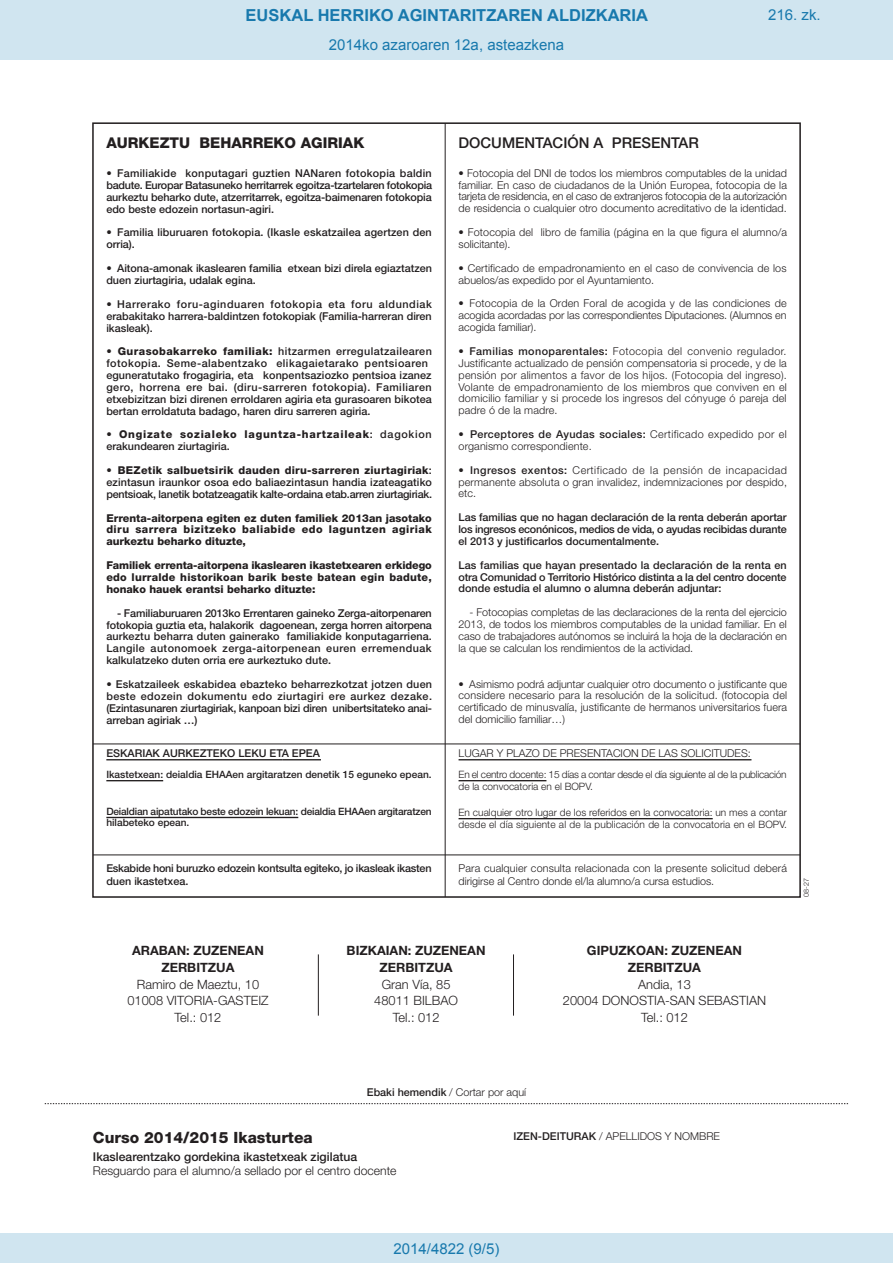
<style>
.page{position:relative;width:893px;height:1263px;background:#fff}
.page>*{position:absolute;margin:0;border:0;box-sizing:border-box;transform-origin:0 0}
.t1{font:700 16.5px "Arial";color:#1879ad}
.t2{font:800 15.45px "Helvetica Neue";color:#231f20}
.Paginacion_Centro{font:15px "Arial";color:#1879ad}
.t3{font:800 14.85px "Helvetica Neue";color:#231f20}
.t4{font:500 14.85px "Helvetica Neue";color:#231f20}
.t5{font:300 12.75px/16.6px "Helvetica Neue";color:#231f20;text-align:center}
.t6{font:300 12.15px/14px "Helvetica Neue";color:#231f20}
.t7{font:500 10.8px/11.9px "Helvetica Neue";color:#231f20;text-align:justify}
.t8{font:300 10.8px/11.9px "Helvetica Neue";letter-spacing:.005em;color:#231f20;text-align:justify}
.t9{font:800 10.8px/11.9px "Helvetica Neue";letter-spacing:.02em;color:#231f20;text-align:justify}
.t10{font:500 10.8px/13.5px "Helvetica Neue";letter-spacing:-.02em;color:#231f20}
.t11{font:800 10.8px/11.9px "Helvetica Neue";letter-spacing:.07em;color:#231f20}
.t12{font:300 10.05px/11.7px "Helvetica Neue";color:#231f20}
.t13{font:300 10.05px/11.7px "Helvetica Neue";letter-spacing:-.02em;color:#231f20}
.t14{font:500 10.05px/11.7px "Helvetica Neue";letter-spacing:-.02em;color:#231f20}
.t15{font:500 10.05px "Helvetica Neue";color:#231f20}
.t16{font:300 7.2px "Helvetica Neue";color:#231f20}
.s1{font-weight:800}
.s2{font-weight:500}
.s3{font-weight:700}
</style>
<div class="page">
<svg style="left:45px;top:1103px;width:803px;height:1px"></svg>
<hr style="left:93px;top:854px;width:707px;height:1px;background:#231f20">
<hr style="left:93px;top:743px;width:707px;height:1px;background:#231f20">
<hr style="left:445px;top:123px;width:1px;height:774px;background:#231f20">
<hr style="left:318px;top:954px;width:1px;height:62px;background:#231f20">
<hr style="left:513px;top:954px;width:1px;height:62px;background:#231f20">
<hr style="left:106px;top:759px;width:177px;height:1px;background:#231f20">
<hr style="left:283px;top:759px;width:38px;height:1px;background:#231f20">
<hr style="left:106px;top:780px;width:57px;height:1px;background:#231f20">
<hr style="left:106px;top:817px;width:192px;height:1px;background:#231f20">
<hr style="left:459px;top:759px;width:148px;height:1px;background:#231f20">
<hr style="left:607px;top:759px;width:144px;height:1px;background:#231f20">
<hr style="left:459px;top:780px;width:43px;height:1px;background:#231f20">
<hr style="left:502px;top:780px;width:44px;height:1px;background:#231f20">
<hr style="left:459px;top:818px;width:68px;height:1px;background:#231f20">
<hr style="left:527px;top:818px;width:66px;height:1px;background:#231f20">
<hr style="left:592px;top:818px;width:121px;height:1px;background:#231f20">
<div style="left:0;top:0;width:893px;height:60px;background:#d0e5f0"></div>
<div style="left:0;top:1233px;width:893px;height:30px;background:#d0e5f0"></div>
<h1 class="t1" style="left:246px;top:4px;width:404px">EUSKAL HERRIKO AGINTARITZAREN ALDIZKARIA</h1>
<h3 class="Paginacion_Centro" style="left:768px;top:5px;width:54px">216. zk.</h3>
<h3 class="Paginacion_Centro" style="left:329px;top:35px;width:237px">2014ko azaroaren 12a, asteazkena</h3>
<p class="t3" style="left:106px;top:134px;width:259px">AURKEZTU BEHARREKO AGIRIAK</p>
<p class="t7" style="left:106px;top:167px;width:327px">• Familiakide konputagari guztien NANaren fotokopia baldin badute. Europar Batasuneko herritarrek egoitza-tzartelaren fotokopia aurkeztu beharko dute, atzerritarrek, egoitza-baimenaren fotokopia edo beste edozein nortasun-agiri.</p>
<p class="t7" style="left:106px;top:227px;width:327px">• Familia liburuaren fotokopia. (Ikasle eskatzailea agertzen den orria).</p>
<p class="t7" style="left:106px;top:262px;width:327px">• Aitona-amonak ikaslearen familia etxean bizi direla egiaztatzen duen ziurtagiria, udalak egina.</p>
<p class="t7" style="left:106px;top:298px;width:327px">• Harrerako foru-aginduaren fotokopia eta foru aldundiak erabakitako harrera-baldintzen fotokopiak (Familia-harreran diren ikasleak).</p>
<p class="t7" style="left:106px;top:345px;width:327px;text-align:left">• <span class="s1">Gurasobakarreko familiak:</span> hitzarmen erregulatzailearen fotokopia. Seme-alabentzako elikagaietarako pentsioaren eguneratutako frogagiria, eta konpentsaziozko pentsioa izanez gero, horrena ere bai. (diru-sarreren fotokopia). Familiaren etxebizitzan bizi direnen erroldaren agiria eta gurasoaren bikotea bertan erroldatuta badago, haren diru sarreren agiria.</p>
<p class="t11" style="left:106px;top:429px;width:327px"><span class="s2">•</span> Ongizate sozialeko laguntza-hartzaileak<span class="s2">: dagokion erakundearen ziurtagiria.</span></p>
<p class="t7" style="left:106px;top:464px;width:327px">• <span class="s1">BEZetik salbuetsirik dauden diru-sarreren ziurtagiriak</span>: ezintasun iraunkor osoa edo baliaezintasun handia izateagatiko pentsioak, lanetik botatzeagatik kalte-ordaina etab.arren ziurtagiriak.</p>
<p class="t9" style="left:106px;top:512px;width:327px">Errenta-aitorpena egiten ez duten familiek 2013an jasotako diru sarrera bizitzeko baliabide edo laguntzen agiriak aurkeztu beharko dituzte,</p>
<p class="t9" style="left:106px;top:559px;width:327px">Familiek errenta-aitorpena ikaslearen ikastetxearen erkidego edo lurralde historikoan barik beste batean egin badute, honako hauek erantsi beharko dituzte:</p>
<p class="t7" style="left:106px;top:607px;width:327px;text-indent:11px">- Familiaburuaren 2013ko Errentaren gaineko Zerga-aitorpenaren fotokopia guztia eta, halakorik dagoenean, zerga horren aitorpena aurkeztu beharra duten gainerako familiakide konputagarriena.<br>Langile autonomoek zerga-aitorpenean euren erremenduak kalkulatzeko duten orria ere aurkeztuko dute.</p>
<p class="t7" style="left:106px;top:678px;width:327px">• Eskatzaileek eskabidea ebazteko beharrezkotzat jotzen duen beste edozein dokumentu edo ziurtagiri ere aurkez dezake. (Ezintasunaren ziurtagiriak, kanpoan bizi diren unibertsitateko anai&shy;arreban agiriak …)</p>
<p class="t7" style="left:106px;top:747px;width:215px">ESKARIAK AURKEZTEKO LEKU ETA EPEA</p>
<p class="t15" style="left:106px;top:768px;width:327px">Ikastetxean: deialdia EHAAen argitaratzen denetik 15 eguneko epean.</p>
<p class="t14" style="left:106px;top:805px;width:327px">Deialdian aipatutako beste edozein lekuan: deialdia EHAAen argitaratzen hilabeteko epean.</p>
<p class="t4" style="left:459px;top:134px;width:242px">DOCUMENTACIÓN A PRESENTAR</p>
<p class="t8" style="left:459px;top:167px;width:330px">• Fotocopia del DNI de todos los miembros computables de la unidad familiar. En caso de ciudadanos de la Unión Europea, fotocopia de la tarjeta de residencia, en el caso de extranjeros fotocopia de la autorización de residencia o cualquier otro documento acreditativo de la identidad.</p>
<p class="t8" style="left:459px;top:226px;width:330px">• Fotocopia del libro de familia (página en la que figura el alumno/a solicitante).</p>
<p class="t8" style="left:459px;top:262px;width:329px">• Certificado de empadronamiento en el caso de convivencia de los abuelos/as expedido por el Ayuntamiento.</p>
<p class="t8" style="left:459px;top:297px;width:330px">• Fotocopia de la Orden Foral de acogida y de las condiciones de acogida acordadas por las correspondientes Diputaciones. (Alumnos en acogida familiar).</p>
<p class="t8" style="left:459px;top:345px;width:330px"><span class="s2">• Familias monoparentales:</span> Fotocopia del convenio regulador.<br>Justificante actualizado de pensión compensatoria si procede, y de la pensión por alimentos a favor de los hijos. (Fotocopia del ingreso).<br>Volante de empadronamiento de los miembros que conviven en el domicilio familiar y si procede los ingresos del cónyuge ó pareja del padre ó de la madre.</p>
<p class="t8" style="left:459px;top:428px;width:330px">• <span class="s2">Perceptores de Ayudas sociales:</span> Certificado expedido por el organismo correspondiente.</p>
<p class="t8" style="left:459px;top:464px;width:330px">• <span class="s2">Ingresos exentos:</span> Certificado de la pensión de incapacidad permanente absoluta o gran invalidez, indemnizaciones por despido, etc.</p>
<p class="t7" style="left:459px;top:511px;width:330px">Las familias que no hagan declaración de la renta deberán aportar los ingresos econónicos, medios de vida, o ayudas recibidas durante el 2013 y justificarlos documentalmente.</p>
<p class="t7" style="left:459px;top:559px;width:330px">Las familias que hayan presentado la declaración de la renta en otra Comunidad o Territorio Histórico distinta a la del centro docente donde estudia el alumno o alumna deberán adjuntar:</p>
<p class="t8" style="left:459px;top:606px;width:330px;text-indent:11px">- Fotocopias completas de las declaraciones de la renta del ejercicio 2013, de todos los miembros computables de la unidad familiar. En el caso de trabajadores autónomos se incluirá la hoja de la declaración en la que se calculan los rendimientos de la actividad.</p>
<p class="t8" style="left:459px;top:677px;width:330px">• Asimismo podrá adjuntar cualquier otro documento o justificante que considere necesario para la resolución de la solicitud. (fotocopia del certificado de minusvalía, justificante de hermanos universitarios fuera del domicilio familiar…)</p>
<p class="t8" style="left:459px;top:747px;width:294px">LUGAR Y PLAZO DE PRESENTACION DE LAS SOLICITUDES:</p>
<p class="t13" style="left:459px;top:768px;width:330px">En el centro docente: 15 días a contar desde el día siguiente al de la publicación de la convocatoria en el BOPV.</p>
<p class="t12" style="left:459px;top:806px;width:330px">En cualquier otro lugar de los referidos en la convocatoria: un mes a contar desde el día siguiente al de la publicación de la convocatoria en el BOPV.</p>
<p class="t10" style="left:106px;top:861px;width:327px">Eskabide honi buruzko edozein kontsulta egiteko, jo ikasleak ikasten duen ikastetxea.</p>
<p class="t8" style="left:459px;top:861px;width:330px;line-height:13.5px">Para cualquier consulta relacionada con la presente solicitud deberá dirigirse al Centro donde el/la alumno/a cursa estudios.</p>
<p class="t16" style="left:802px;top:897px;width:20px;rotate:-90deg">08-27</p>
<p class="t5" style="left:127px;top:942px;width:143px"><span class="s3">ARABAN: ZUZENEAN<br>ZERBITZUA<br></span>Ramiro de Maeztu, 10<br>01008 VITORIA-GASTEIZ<br>Tel.: 012</p>
<p class="t5" style="left:347px;top:942px;width:140px"><span class="s3">BIZKAIAN: ZUZENEAN<br>ZERBITZUA<br></span>Gran Vía, 85<br>48011 BILBAO<br>Tel.: 012</p>
<p class="t5" style="left:563px;top:942px;width:205px"><span class="s3">GIPUZKOAN: ZUZENEAN<br>ZERBITZUA<br></span>Andia, 13<br>20004 DONOSTIA-SAN SEBASTIAN<br>Tel.: 012</p>
<p class="t8" style="left:367px;top:1086px;width:161px"><span class="s2">Ebaki hemendik</span> / Cortar por aquí</p>
<p class="t8" style="left:513px;top:1130px;width:208px"><span class="s2">IZEN-DEITURAK</span> / APELLIDOS Y NOMBRE</p>
<p class="t2" style="left:93px;top:1128px;width:221px">Curso 2014/2015 Ikasturtea</p>
<p class="t6" style="left:93px;top:1149px;width:305px"><span class="s2">Ikaslearentzako gordekina ikastetxeak zigilatua<br></span>Resguardo para el alumno/a sellado por el centro docente</p>
<p class="Paginacion_Centro" style="left:393px;top:1238px;width:107px">2014/4822 (9/5)</p>
</div>
